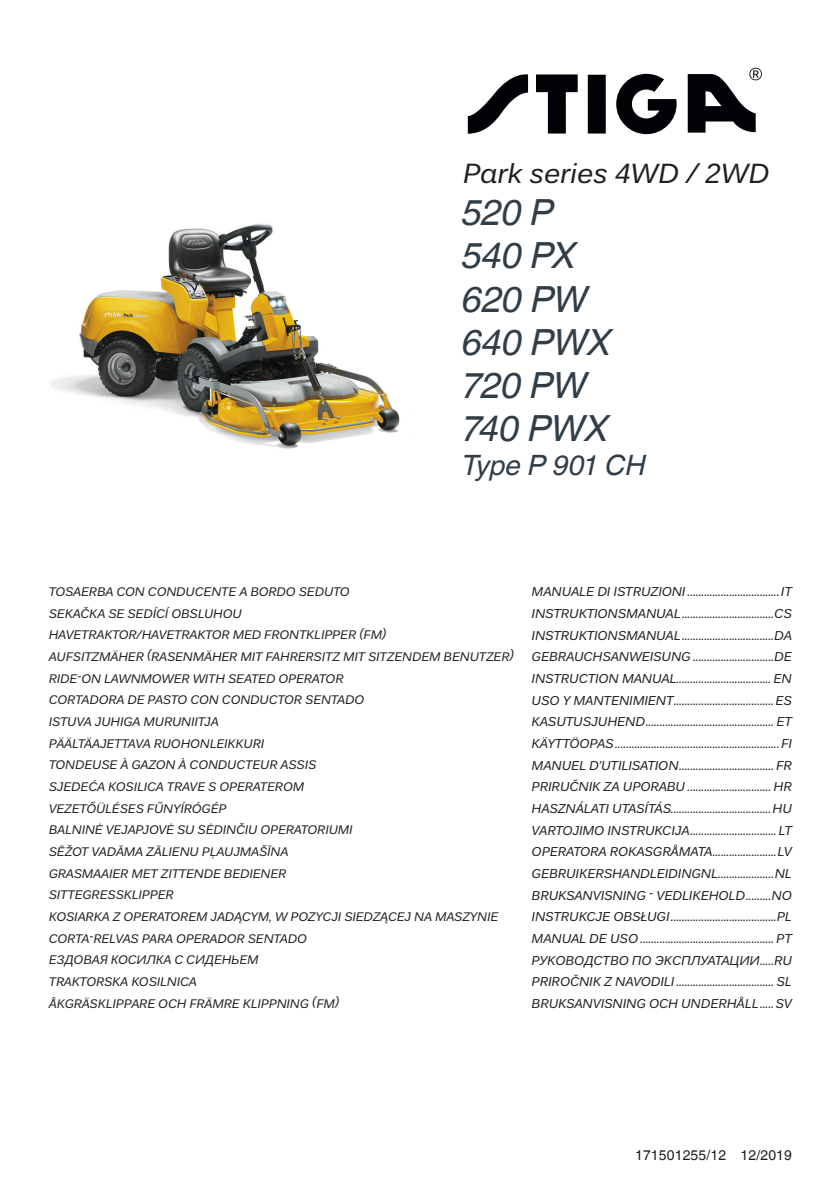
<style>
.page{position:relative;width:840px;height:1191px;background:#fff}
.page>*{position:absolute;margin:0;border:0;box-sizing:border-box;transform-origin:0 0}
.Tipo{font:italic 36px "Helvetica World";letter-spacing:-.005em;color:#313e48}
.Serie{font:italic 28px "Endurance Pro";color:#231f20}
.Tipo-2{font:italic 28px "Helvetica World";letter-spacing:-.005em;color:#313e48}
.Codice___data{font:14px "Helvetica World";letter-spacing:.01em;color:#231f20}
.MANAULE_ISTRUZIONI{font:italic 13px "Endurance Pro";letter-spacing:-.01em;color:#231f20}
.DESCRIZIONE_MACCHINA{font:italic 12.6px "Endurance Pro";letter-spacing:-.01em;color:#231f20}
</style>
<div class="page">
<svg style="left:536px;top:74px;width:41px;height:60px"></svg>
<div style="left:587px;top:75px;width:18px;height:58px;background:#020105"></div>
<svg style="left:616px;top:74px;width:60px;height:60px"></svg>
<svg style="left:467px;top:74px;width:60px;height:60px"></svg>
<svg style="left:687px;top:68px;width:74px;height:65px"></svg>
<img style="left:51px;top:223px;width:349px;height:226px">
<p class="Serie" style="left:462px;top:154px;width:308px">Park series 4WD / 2WD</p>
<p class="Tipo" style="left:461px;top:192px;width:93px">520 P</p>
<p class="Tipo" style="left:461px;top:235px;width:115px">540 PX</p>
<p class="Tipo" style="left:461px;top:278px;width:127px">620 PW</p>
<p class="Tipo" style="left:461px;top:321px;width:151px">640 PWX</p>
<p class="Tipo" style="left:461px;top:364px;width:126px">720 PW</p>
<p class="Tipo" style="left:461px;top:408px;width:148px">740 PWX</p>
<p class="Tipo-2" style="left:461px;top:449px;width:185px">Type P 901 CH</p>
<p class="DESCRIZIONE_MACCHINA" style="left:49px;top:583px;width:302px">TOSAERBA CON CONDUCENTE A BORDO SEDUTO</p>
<p class="DESCRIZIONE_MACCHINA" style="left:49px;top:604px;width:194px">SEKAČKA SE SEDÍCÍ OBSLUHOU</p>
<p class="DESCRIZIONE_MACCHINA" style="left:49px;top:626px;width:339px">HAVETRAKTOR/HAVETRAKTOR MED FRONTKLIPPER (FM)</p>
<p class="DESCRIZIONE_MACCHINA" style="left:49px;top:648px;width:466px">AUFSITZMÄHER (RASENMÄHER MIT FAHRERSITZ MIT SITZENDEM BENUTZER)</p>
<p class="DESCRIZIONE_MACCHINA" style="left:49px;top:669px;width:296px">RIDE-ON LAWNMOWER WITH SEATED OPERATOR</p>
<p class="DESCRIZIONE_MACCHINA" style="left:49px;top:691px;width:317px">CORTADORA DE PASTO CON CONDUCTOR SENTADO</p>
<p class="DESCRIZIONE_MACCHINA" style="left:49px;top:713px;width:171px">ISTUVA JUHIGA MURUNIITJA</p>
<p class="DESCRIZIONE_MACCHINA" style="left:49px;top:734px;width:217px">PÄÄLTÄAJETTAVA RUOHONLEIKKURI</p>
<p class="DESCRIZIONE_MACCHINA" style="left:49px;top:756px;width:269px">TONDEUSE À GAZON À CONDUCTEUR ASSIS</p>
<p class="DESCRIZIONE_MACCHINA" style="left:49px;top:778px;width:257px">SJEDEĆA KOSILICA TRAVE S OPERATEROM</p>
<p class="DESCRIZIONE_MACCHINA" style="left:49px;top:799px;width:179px">VEZETŐÜLÉSES FŰNYÍRÓGÉP</p>
<p class="DESCRIZIONE_MACCHINA" style="left:49px;top:821px;width:305px">BALNINĖ VEJAPJOVĖ SU SĖDINČIU OPERATORIUMI</p>
<p class="DESCRIZIONE_MACCHINA" style="left:49px;top:843px;width:241px">SĒŽOT VADĀMA ZĀLIENU PĻAUJMAŠĪNA</p>
<p class="DESCRIZIONE_MACCHINA" style="left:49px;top:864px;width:239px">GRASMAAIER MET ZITTENDE BEDIENER</p>
<p class="DESCRIZIONE_MACCHINA" style="left:49px;top:886px;width:126px">SITTEGRESSKLIPPER</p>
<p class="DESCRIZIONE_MACCHINA" style="left:49px;top:908px;width:451px">KOSIARKA Z OPERATOREM JADĄCYM, W POZYCJI SIEDZĄCEJ NA MASZYNIE</p>
<p class="DESCRIZIONE_MACCHINA" style="left:49px;top:929px;width:259px">CORTA-RELVAS PARA OPERADOR SENTADO</p>
<p class="DESCRIZIONE_MACCHINA" style="left:49px;top:951px;width:211px">ЕЗДОВАЯ КОСИЛКА С СИДЕНЬЕМ</p>
<p class="DESCRIZIONE_MACCHINA" style="left:49px;top:973px;width:149px">TRAKTORSKA KOSILNICA</p>
<p class="DESCRIZIONE_MACCHINA" style="left:49px;top:994px;width:292px">ÅKGRÄSKLIPPARE OCH FRÄMRE KLIPPNING (FM)</p>
<p class="MANAULE_ISTRUZIONI" style="left:531px;top:583px;width:262px">MANUALE DI ISTRUZIONI .................................IT</p>
<p class="MANAULE_ISTRUZIONI" style="left:531px;top:604px;width:262px">INSTRUKTIONSMANUAL.................................CS</p>
<p class="MANAULE_ISTRUZIONI" style="left:531px;top:626px;width:262px">INSTRUKTIONSMANUAL.................................DA</p>
<p class="MANAULE_ISTRUZIONI" style="left:531px;top:648px;width:262px">GEBRAUCHSANWEISUNG .............................DE</p>
<p class="MANAULE_ISTRUZIONI" style="left:531px;top:669px;width:262px">INSTRUCTION MANUAL.................................. EN</p>
<p class="MANAULE_ISTRUZIONI" style="left:531px;top:691px;width:262px">USO Y MANTENIMIENT....................................ES</p>
<p class="MANAULE_ISTRUZIONI" style="left:531px;top:713px;width:262px">KASUTUSJUHEND.............................................. ET</p>
<p class="MANAULE_ISTRUZIONI" style="left:531px;top:734px;width:262px">KÄYTTÖOPAS...........................................................FI</p>
<p class="MANAULE_ISTRUZIONI" style="left:531px;top:756px;width:262px">MANUEL D’UTILISATION.................................. FR</p>
<p class="MANAULE_ISTRUZIONI" style="left:531px;top:778px;width:262px">PRIRUČNIK ZA UPORABU .............................. HR</p>
<p class="MANAULE_ISTRUZIONI" style="left:531px;top:799px;width:262px">HASZNÁLATI UTASÍTÁS....................................HU</p>
<p class="MANAULE_ISTRUZIONI" style="left:531px;top:821px;width:262px">VARTOJIMO INSTRUKCIJA...............................LT</p>
<p class="MANAULE_ISTRUZIONI" style="left:531px;top:843px;width:262px">OPERATORA ROKASGRÅMATA.......................LV</p>
<p class="MANAULE_ISTRUZIONI" style="left:531px;top:864px;width:262px">GEBRUIKERSHANDLEIDINGNL....................NL</p>
<p class="MANAULE_ISTRUZIONI" style="left:531px;top:886px;width:262px">BRUKSANVISNING - VEDLIKEHOLD.........NO</p>
<p class="MANAULE_ISTRUZIONI" style="left:531px;top:908px;width:262px">INSTRUKCJE OBSŁUGI......................................PL</p>
<p class="MANAULE_ISTRUZIONI" style="left:531px;top:929px;width:262px">MANUAL DE USO ................................................ PT</p>
<p class="MANAULE_ISTRUZIONI" style="left:531px;top:951px;width:262px">РУKОВОДСТВО ПО ЭKСПЛУАТАЦИИ.....RU</p>
<p class="MANAULE_ISTRUZIONI" style="left:531px;top:973px;width:262px">PRIROČNIK Z NAVODILI ................................... SL</p>
<p class="MANAULE_ISTRUZIONI" style="left:531px;top:994px;width:262px">BRUKSANVISNING OCH UNDERHÅLL.....SV</p>
<p class="Codice___data" style="left:634px;top:1147px;width:158px">171501255/12 12/2019</p>
</div>
